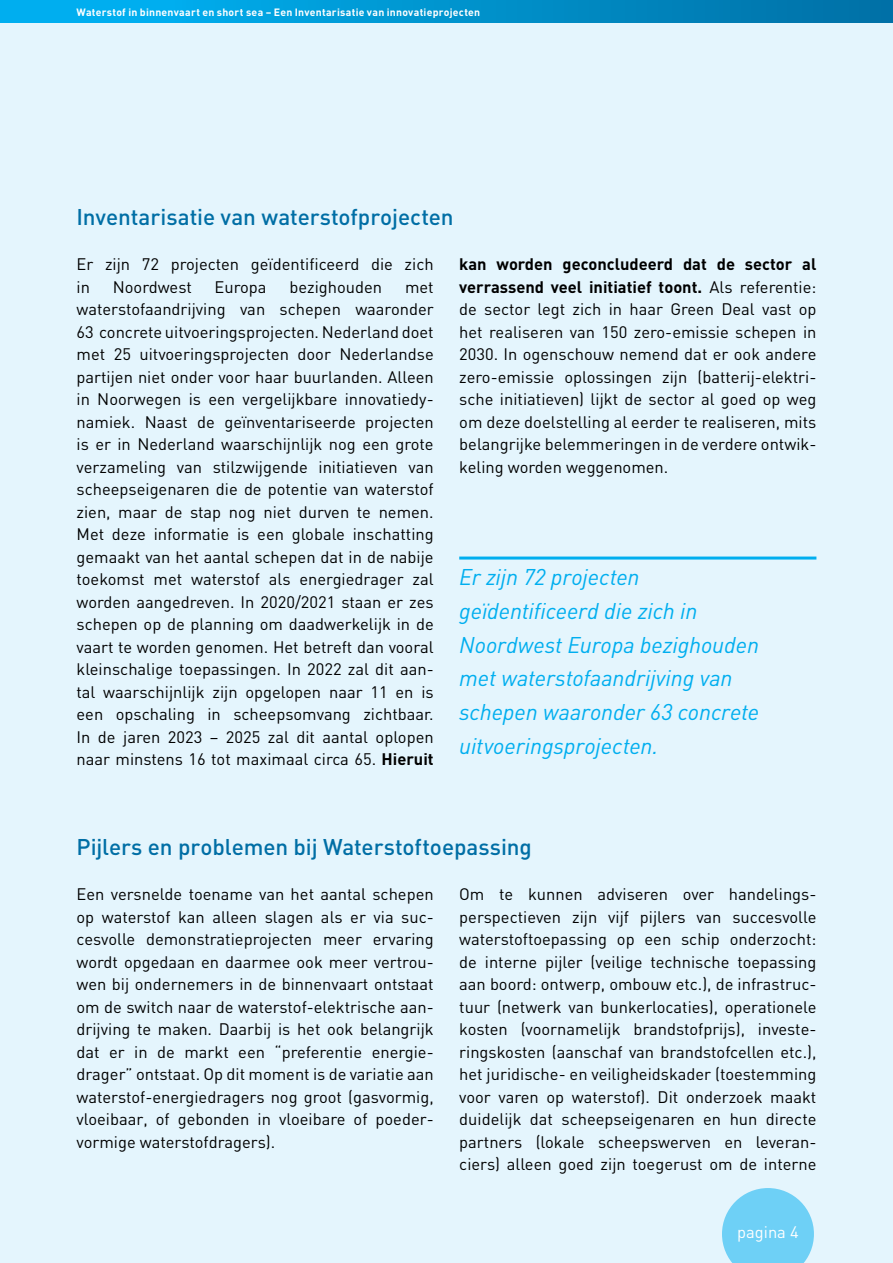
<style>
.page{position:relative;width:893px;height:1263px;background:#e4f5fd}
.page>*{position:absolute;margin:0;border:0;box-sizing:border-box;transform-origin:0 0}
.t1{font:italic 22.5px/33.8px "DIN";letter-spacing:-.005em;color:#00aeef}
.t2{font:500 22.5px "DIN";letter-spacing:-.005em;color:#006ea5}
.t3{font:16.5px/22.5px "DIN";color:#000;text-align:justify}
.t4{font:16.5px "DIN";color:#fff}
.t5{font:700 10.5px "DIN";letter-spacing:.02em;color:#fff}
.s1{font-weight:700}
</style>
<div class="page">
<hr style="left:459px;top:556px;width:357px;height:3px;background:#00aeef">
<svg style="left:722px;top:1188px;width:92px;height:75px"></svg>
<div style="left:0;top:0;width:893px;height:23px;background:linear-gradient(to right,#00b7f8,#0071a5)"></div>
<p class="t5" style="left:77px;top:5px;width:405px">Waterstof in binnenvaart en short sea – Een Inventarisatie van innovatieprojecten</p>
<h1 class="t2" style="left:77px;top:203px;width:379px">Inventarisatie van waterstofprojecten</h1>
<p class="t3" style="left:77px;top:252px;width:359px">Er zijn 72 projecten geïdentificeerd die zich in</p>
<p class="t3" style="left:459px;top:253px;width:359px"><span class="s1">kan worden geconcludeerd dat de sector al verrassend veel initiatief toont.</span> Als referentie: de sector legt zich in haar Green Deal vast op het realiseren van 150 zero-emissie schepen in 2030. In ogenschouw nemend dat er ook andere zero-emissie oplossingen zijn (batterij-elektri&shy;sche initiatieven) lijkt de sector al goed op weg om deze doelstelling al eerder te realiseren, mits belangrijke belemmeringen in de verdere ontwik&shy;keling worden weggenomen.</p>
<p class="t3" style="left:113px;top:275px;width:81px">Noordwest</p>
<p class="t3" style="left:215px;top:275px;width:53px">Europa</p>
<p class="t3" style="left:289px;top:275px;width:94px">bezighouden</p>
<p class="t3" style="left:77px;top:275px;width:359px;text-indent:328px">met waterstofaandrijving van schepen waaronder 63 concrete uitvoeringsprojecten. Nederland doet met 25 uitvoeringsprojecten door Nederlandse partijen niet onder voor haar buurlanden. Alleen in Noorwegen is een vergelijkbare innovatiedy&shy;namiek. Naast de geïnventariseerde projecten is er in Nederland waarschijnlijk nog een grote verzameling van stilzwijgende initiatieven van scheepseigenaren die de potentie van waterstof zien, maar de stap nog niet durven te nemen.<br>Met deze informatie is een globale inschatting gemaakt van het aantal schepen dat in de nabije toekomst met waterstof als energiedrager zal worden aangedreven. In 2020/2021 staan er zes schepen op de planning om daadwerkelijk in de vaart te worden genomen. Het betreft dan vooral kleinschalige toepassingen. In 2022 zal dit aan&shy;tal waarschijnlijk zijn opgelopen naar 11 en is een opschaling in scheepsomvang zichtbaar.<br>In de jaren 2023 – 2025 zal dit aantal oplopen naar minstens 16 tot maximaal circa 65. <span class="s1">Hieruit</span></p>
<h1 class="t1" style="left:459px;top:560px;width:301px">Er zijn 72 projecten geïdentificeerd die zich in<br>Noordwest Europa bezighouden met waterstofaandrijving van schepen waaronder 63 concrete uitvoeringsprojecten.</h1>
<h1 class="t2" style="left:77px;top:833px;width:457px">Pijlers en problemen bij Waterstoftoepassing</h1>
<p class="t3" style="left:77px;top:883px;width:359px;text-align:left">Een versnelde toename van het aantal schepen op waterstof kan alleen slagen als er via suc&shy;cesvolle demonstratieprojecten meer ervaring wordt opgedaan en daarmee ook meer vertrou&shy;wen bij ondernemers in de binnenvaart ontstaat om de switch naar de waterstof-elektrische aan&shy;drijving te maken. Daarbij is het ook belangrijk dat er in de markt een “preferentie energie&shy;drager” ontstaat. Op dit moment is de variatie aan waterstof-energiedragers nog groot (gasvormig, vloeibaar, of gebonden in vloeibare of poeder&shy;vormige waterstofdragers).</p>
<p class="t3" style="left:459px;top:883px;width:359px">Om te kunnen adviseren over handelings&shy;perspectieven zijn vijf pijlers van succesvolle waterstoftoepassing op een schip onderzocht: de interne pijler (veilige technische toepassing aan boord: ontwerp, ombouw etc.), de infrastruc&shy;tuur (netwerk van bunkerlocaties), operationele kosten (voornamelijk brandstofprijs), investe&shy;ringskosten (aanschaf van brandstofcellen etc.), het juridische- en veiligheidskader (toestemming voor varen op waterstof). Dit onderzoek maakt duidelijk dat scheepseigenaren en hun directe partners (lokale scheepswerven en leveran&shy;ciers) alleen goed zijn toegerust om de interne</p>
<p class="t4" style="left:737px;top:1221px;width:63px">pagina 4</p>
</div>
